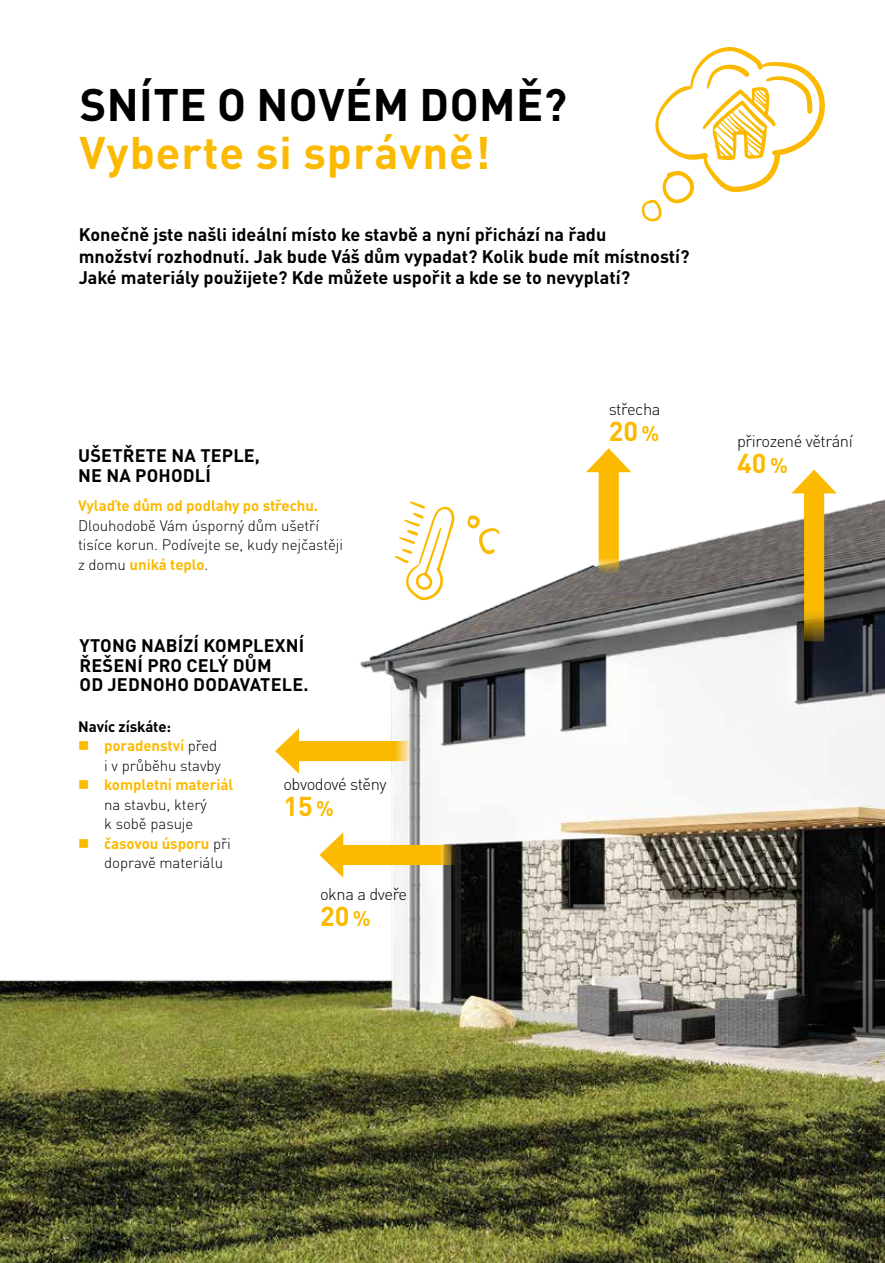
<style>
.page{position:relative;width:885px;height:1263px;background:#fff}
.page>*{position:absolute;margin:0;border:0;box-sizing:border-box;transform-origin:0 0}
.t1{font:700 45px "DIN Pro";letter-spacing:.02em;color:#fbba00}
.t2{font:700 45px "DIN Pro";letter-spacing:.01em;color:#000}
.t3{font:700 27px "DIN Pro";color:#fbba00}
.t4{font:700 18px/19.5px "DIN Pro";color:#000}
.t5{font:300 16.5px "DIN Pro";letter-spacing:-.025em;color:#000}
.t6{font:300 15px/19.5px "DIN Pro";letter-spacing:-.005em;color:#000}
.t7{font:700 15px "DIN Pro";letter-spacing:-.005em;color:#fbba00}
.t8{font:700 15px "DIN Pro";letter-spacing:-.005em;color:#000}
.s1{font-weight:700;color:#fbba00}
.s2{color:#fbba00}
.s3{font-size:21px}
</style>
<div class="page">
<img style="left:0;top:469px;width:872px;height:794px">
<svg style="left:319px;top:832px;width:140px;height:46px"></svg>
<svg style="left:275px;top:728px;width:140px;height:46px"></svg>
<svg style="left:586px;top:448px;width:45px;height:130px"></svg>
<svg style="left:467px;top:514px;width:32px;height:41px"></svg>
<svg style="left:394px;top:501px;width:61px;height:99px"></svg>
<svg style="left:641px;top:47px;width:184px;height:175px"></svg>
<svg style="left:791px;top:470px;width:45px;height:171px;background:#b89b4c"></svg>
<img style="left:872px;top:499px;width:12px;height:764px">
<h1 class="t2" style="left:80px;top:67px;width:489px">SNÍTE O NOVÉM DOMĚ?</h1>
<h1 class="t1" style="left:79px;top:115px;width:412px">Vyberte si správně!</h1>
<p class="t4" style="left:79px;top:222px;width:612px;line-height:21.6px">Konečně jste našli ideální místo ke stavbě a nyní přichází na řadu<br>množství rozhodnutí. Jak bude Váš dům vypadat? Kolik bude mít místností?<br>Jaké materiály použijete? Kde můžete uspořit a kde se to nevyplatí?</p>
<p class="t4" style="left:78px;top:444px;width:183px">UŠETŘETE NA TEPLE,<br>NE NA POHODLÍ</p>
<p class="t7" style="left:78px;top:493px;width:241px">Vylaďte dům od podlahy po střechu.</p>
<p class="t6" style="left:78px;top:515px;width:266px">Dlouhodobě Vám úsporný dům ušetří tisíce korun. Podívejte se, kudy nejčastěji z domu <span class="s1">uniká teplo</span>.</p>
<p class="t4" style="left:80px;top:634px;width:230px">YTONG NABÍZÍ KOMPLEXNÍ<br>ŘEŠENÍ PRO CELÝ DŮM<br>OD JEDNOHO DODAVATELE.</p>
<p class="t8" style="left:78px;top:714px;width:95px">Navíc získáte:</p>
<p class="t6" style="left:78px;top:736px;width:144px;text-align:right"><span class="s2">■</span> <span class="s1">poradenství</span> před i v průběhu stavby</p>
<p class="t6" style="left:104px;top:775px;width:131px;text-indent:-26px"><span class="s2">■</span> <span class="s1">kompletní materiál </span>na stavbu, který<br>k sobě pasuje</p>
<p class="t6" style="left:104px;top:833px;width:128px;text-indent:-26px"><span class="s2">■</span> <span class="s1">časovou úsporu</span> při dopravě materiálu</p>
<p class="t5" style="left:283px;top:774px;width:105px">obvodové stěny</p>
<h2 class="t3" style="left:283px;top:784px;width:52px">15<span class="s3">%</span></h2>
<p class="t5" style="left:320px;top:884px;width:89px">okna a dveře</p>
<h2 class="t3" style="left:320px;top:894px;width:52px">20<span class="s3">%</span></h2>
<p class="t5" style="left:608px;top:399px;width:53px">střecha</p>
<h2 class="t3" style="left:608px;top:409px;width:52px">20<span class="s3">%</span></h2>
<p class="t5" style="left:737px;top:431px;width:117px">přirozené větrání</p>
<h2 class="t3" style="left:737px;top:441px;width:52px">40<span class="s3">%</span></h2>
</div>
